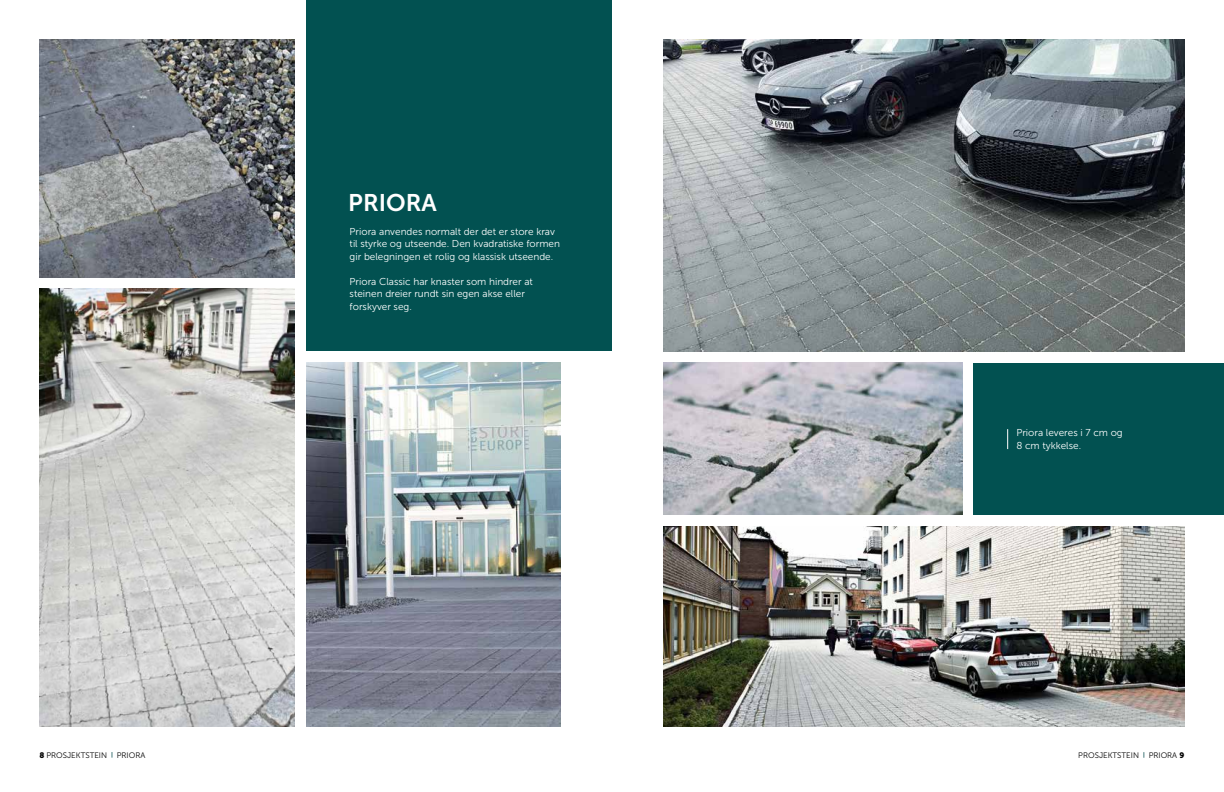
<style>
.page{position:relative;width:1224px;height:792px;background:#fff}
.page>*{position:absolute;margin:0;border:0;box-sizing:border-box;transform-origin:0 0}
.t1{font:24px "Museo Sans 700";color:#fff}
.t2{font:10px/12.5px "Museo Sans 300";color:#fff}
.t3{font:8px "Museo Sans 300";color:#000}
.s1{font-family:"Museo Sans 900"}
</style>
<div class="page">
<img style="left:40px;top:289px;width:255px;height:437px">
<img style="left:306px;top:362px;width:255px;height:364px">
<div style="left:974px;top:363px;width:250px;height:152px;background:#025151"></div>
<svg style="left:1007px;top:429px;width:1px;height:20px"></svg>
<img style="left:663px;top:40px;width:521px;height:312px">
<img style="left:663px;top:363px;width:299px;height:152px">
<img style="left:663px;top:526px;width:521px;height:201px">
<img style="left:40px;top:40px;width:255px;height:237px">
<div style="left:306px;top:0;width:306px;height:351px;background:#025151"></div>
<h1 class="t1" style="left:348px;top:189px;width:90px">PRIORA</h1>
<p class="t2" style="left:350px;top:225px;width:212px">Priora anvendes normalt der det er store krav til styrke og utseende. Den kvadratiske formen gir belegningen et rolig og klassisk utseende.</p>
<p class="t2" style="left:350px;top:275px;width:185px">Priora Classic har knaster som hindrer at steinen dreier rundt sin egen akse eller forskyver seg.</p>
<p class="t2" style="left:1016px;top:427px;width:108px">Priora leveres i 7 cm og<br>8 cm tykkelse.</p>
<p class="t3" style="left:40px;top:751px;width:107px"><span class="s1">8</span> PROSJEKTSTEIN PRIORA</p>
<p class="t3" style="left:1078px;top:751px;width:108px">PROSJEKTSTEIN PRIORA <span class="s1">9</span></p>
</div>
